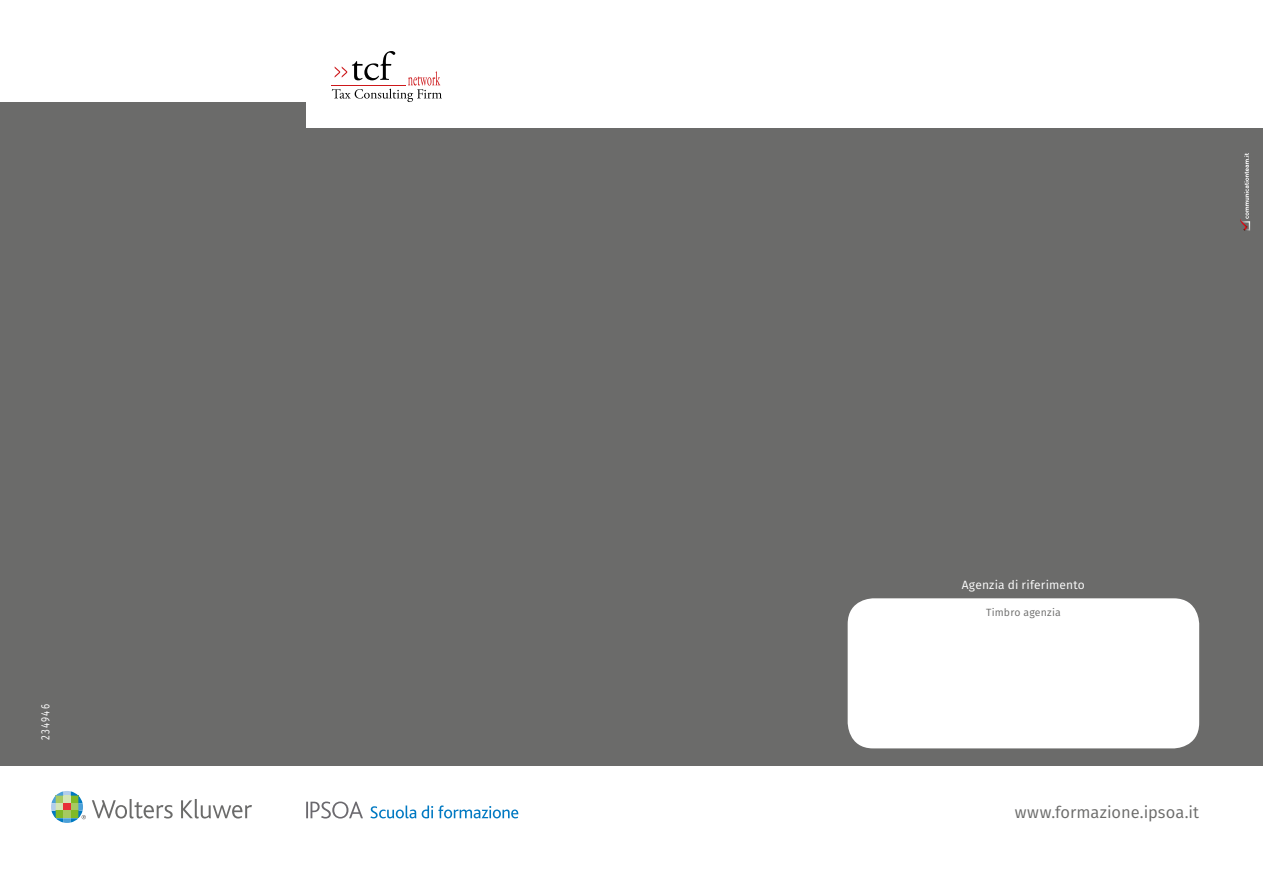
<style>
.page{position:relative;width:1263px;height:893px;background:#fff}
.page>*{position:absolute;margin:0;border:0;box-sizing:border-box;transform-origin:0 0}
.t1{font:16.5px "Fira Sans";color:#6b6b6a}
.t2{font:12px "Fira Sans";letter-spacing:.015em;color:#fff}
.t3{font:12px "Fira Sans";letter-spacing:.015em;color:#fff;scale:.8 1}
.t4{font:10.5px "Fira Sans";letter-spacing:.015em;color:#6b6b6a}
</style>
<div class="page">
<div style="left:0;top:102px;width:1263px;height:663px;background:#6b6b6a"></div>
<svg style="left:92px;top:799px;width:81px;height:19px"></svg>
<svg style="left:181px;top:799px;width:71px;height:19px"></svg>
<svg style="left:51px;top:791px;width:35px;height:32px"></svg>
<svg style="left:306px;top:801px;width:57px;height:17px"></svg>
<svg style="left:370px;top:805px;width:148px;height:13px"></svg>
<div style="left:306px;top:0;width:957px;height:128px;background:#fff"></div>
<svg style="left:332px;top:51px;width:110px;height:51px"></svg>
<svg style="left:1240px;top:153px;width:10px;height:78px"></svg>
<div style="left:848px;top:598px;width:351px;height:150px;background:#fff;border-radius:26px"></div>
<p class="t3" style="left:36px;top:740px;width:46px;rotate:-90deg">234946</p>
<p class="t2" style="left:962px;top:576px;width:125px">Agenzia di riferimento</p>
<p class="t4" style="left:986px;top:605px;width:76px">Timbro agenzia</p>
<p class="t1" style="left:1015px;top:800px;width:186px">www.formazione.ipsoa.it</p>
</div>
